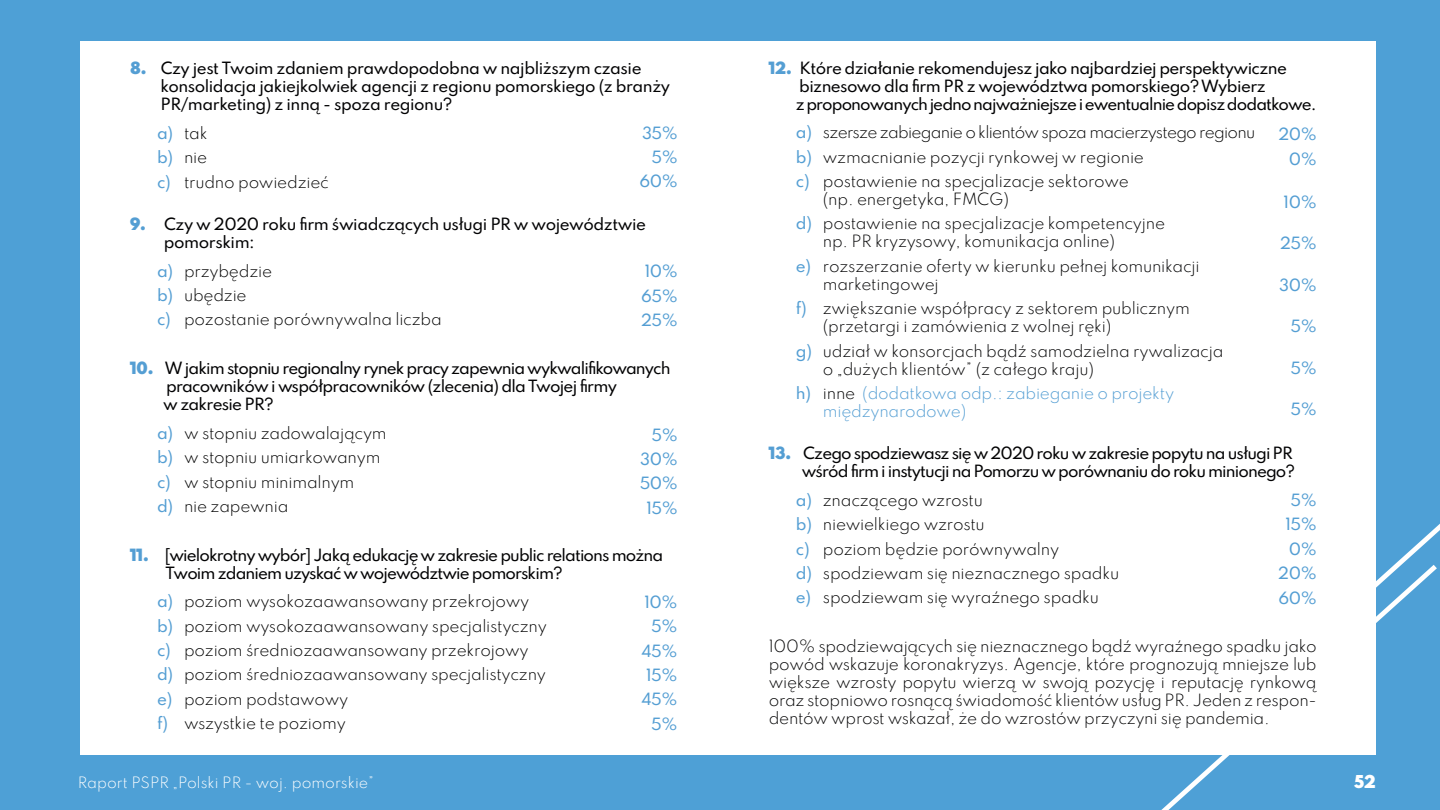
<style>
.page{position:relative;width:1440px;height:810px;background:#4ea0d6}
.page>*{position:absolute;margin:0;border:0;box-sizing:border-box;transform-origin:0 0}
.t1{font:900 15.75px "Spartan";color:#fff}
.t2{font:300 15px/24.4px "Spartan";letter-spacing:-.015em;color:#020203}
.t3{font:300 15px/24.4px "Spartan";letter-spacing:-.015em;color:#000}
.t4{font:500 15px/18px "Spartan";letter-spacing:-.05em;color:#020203}
.t5{font:500 15px/18px "Spartan";letter-spacing:-.03em;color:#020203}
.t6{font:500 15px/24.4px "Spartan";letter-spacing:-.03em;color:#549ed3;text-align:right}
.t7{font:300 15px "Spartan";letter-spacing:-.015em;color:#549ed3}
.t8{font:300 13.88px "Spartan";color:#fff}
.s1{font-weight:900;color:#549ed3}
.s2{font-weight:500;color:#549ed3}
.s3{color:#000}
.s4{color:#549ed3}
</style>
<div class="page">
<svg style="left:1394px;top:524px;width:46px;height:41px"></svg>
<svg style="left:1161px;top:565px;width:276px;height:245px"></svg>
<div style="left:80px;top:42px;width:633px;height:713px;background:#fff"></div>
<div style="left:705px;top:42px;width:671px;height:713px;background:#fff"></div>
<p class="t5" style="left:160px;top:59px;width:511px;text-indent:-30px"><span class="s1">8.</span> Czy jest Twoim zdaniem prawdopodobna w najbliższym czasie konsolidacja jakiejkolwiek agencji z regionu pomorskiego (z branży<br>PR/marketing) z inną - spoza regionu?</p>
<p class="t3" style="left:157px;top:120px;width:173px"><span class="s2">a)</span> tak<br><span class="s2">b)</span> nie<br><span class="s2">c)</span> trudno powiedzieć</p>
<p class="t5" style="left:164px;top:215px;width:484px;text-indent:-34px"><span class="s1">9.</span> Czy w 2020 roku firm świadczących usługi PR w województwie pomorskim:</p>
<p class="t3" style="left:157px;top:258px;width:286px"><span class="s2">a)</span> przybędzie<br><span class="s2">b)</span> ubędzie<br><span class="s2">c)</span> pozostanie porównywalna liczba</p>
<p class="t4" style="left:163px;top:359px;width:509px;text-indent:-33px"><span class="s1">10.</span> W jakim stopniu regionalny rynek pracy zapewnia wykwalifikowanych pracowników i współpracowników (zlecenia) dla Twojej firmy<br>w zakresie PR?</p>
<p class="t3" style="left:157px;top:420px;width:231px"><span class="s2">a)</span> w stopniu zadowalającym <span class="s2">b)</span> w stopniu umiarkowanym <span class="s2">c)</span> w stopniu minimalnym<br><span class="s2">d)</span> nie zapewnia</p>
<p class="t4" style="left:165px;top:545px;width:500px;text-indent:-35px"><span class="s1">11.</span> [wielokrotny wybór] Jaką edukację w zakresie public relations można<br>Twoim zdaniem uzyskać w województwie pomorskim?</p>
<p class="t3" style="left:157px;top:589px;width:391px"><span class="s2">a)</span> poziom wysokozaawansowany przekrojowy <span class="s2">b)</span> poziom wysokozaawansowany specjalistyczny <span class="s2">c)</span> poziom średniozaawansowany przekrojowy <span class="s2">d)</span> poziom średniozaawansowany specjalistyczny <span class="s2">e)</span> poziom podstawowy<br><span class="s2">f)</span> wszystkie te poziomy</p>
<p class="t6" style="left:640px;top:120px;width:40px">35%<br>5%<br>60%</p>
<p class="t6" style="left:641px;top:259px;width:38px;text-align:justify">10% 65% 25%</p>
<p class="t6" style="left:640px;top:422px;width:40px">5%<br>30%<br>50%<br>15%</p>
<p class="t6" style="left:641px;top:589px;width:38px">10%<br>5%<br>45%<br>15%<br>45%<br>5%</p>
<p class="t4" style="left:796px;top:58px;width:522px;text-indent:-27px"><span class="s1">12.</span> Które działanie rekomendujesz jako najbardziej perspektywiczne biznesowo dla firm PR z województwa pomorskiego? Wybierz<br>z proponowanych jedno najważniejsze i ewentualnie dopisz dodatkowe.</p>
<p class="t3" style="left:796px;top:120px;width:461px"><span class="s2">a)</span> szersze zabieganie o klientów spoza macierzystego regionu <span class="s2">b)</span> wzmacnianie pozycji rynkowej w regionie<br><span class="s2">c)</span> postawienie na specjalizacje sektorowe</p>
<p class="t2" style="left:796px;top:186px;width:371px;text-indent:27px"><span class="s3">(np. energetyka, FMCG)<br></span><span class="s2">d)</span> postawienie na specjalizacje kompetencyjne</p>
<p class="t2" style="left:796px;top:229px;width:405px;text-indent:27px">np. PR kryzysowy, komunikacja online)<br><span class="s2">e)</span> rozszerzanie oferty w kierunku pełnej komunikacji</p>
<p class="t2" style="left:796px;top:271px;width:395px;text-indent:27px">marketingowej<br><span class="s2">f)</span> zwiększanie współpracy z sektorem publicznym</p>
<p class="t2" style="left:796px;top:314px;width:429px;text-indent:27px">(przetargi i zamówienia z wolnej ręki)<br><span class="s2">g)</span> udział w konsorcjach bądź samodzielna rywalizacja</p>
<p class="t2" style="left:796px;top:356px;width:380px;text-indent:27px">o „dużych klientów” (z całego kraju)<br><span class="s2">h)</span> inne <span class="s4">(dodatkowa odp.: zabieganie o projekty</span></p>
<p class="t7" style="left:823px;top:400px;width:145px">międzynarodowe)</p>
<p class="t4" style="left:769px;top:444px;width:528px;text-align:right"><span class="s1">13.</span> Czego spodziewasz się w 2020 roku w zakresie popytu na usługi PR wśród firm i instytucji na Pomorzu w porównaniu do roku minionego?</p>
<p class="t3" style="left:796px;top:487px;width:325px"><span class="s2">a)</span> znaczącego wzrostu<br><span class="s2">b)</span> niewielkiego wzrostu<br><span class="s2">c)</span> poziom będzie porównywalny<br><span class="s2">d)</span> spodziewam się nieznacznego spadku <span class="s2">e)</span> spodziewam się wyraźnego spadku</p>
<p class="t2" style="left:769px;top:637px;width:549px;line-height:18px;text-align:justify">100% spodziewających się nieznacznego bądź wyraźnego spadku jako powód wskazuje koronakryzys. Agencje, które prognozują mniejsze lub większe wzrosty popytu wierzą w swoją pozycję i reputację rynkową oraz stopniowo rosnącą świadomość klientów usług PR. Jeden z respon&shy;dentów wprost wskazał, że do wzrostów przyczyni się pandemia.</p>
<p class="t6" style="left:1278px;top:122px;width:40px">20%<br>0%</p>
<p class="t6" style="left:1284px;top:189px;width:35px">10%</p>
<p class="t6" style="left:1280px;top:231px;width:38px">25%</p>
<p class="t6" style="left:1279px;top:272px;width:39px">30%</p>
<p class="t6" style="left:1290px;top:314px;width:28px">5%</p>
<p class="t6" style="left:1290px;top:355px;width:28px">5%</p>
<p class="t6" style="left:1290px;top:396px;width:28px">5%</p>
<p class="t6" style="left:1278px;top:487px;width:40px">5%<br>15%<br>0%<br>20%<br>60%</p>
<p class="t8" style="left:78px;top:772px;width:298px">Raport PSPR „Polski PR - woj. pomorskie”</p>
<p class="t1" style="left:1354px;top:769px;width:23px">52</p>
</div>
